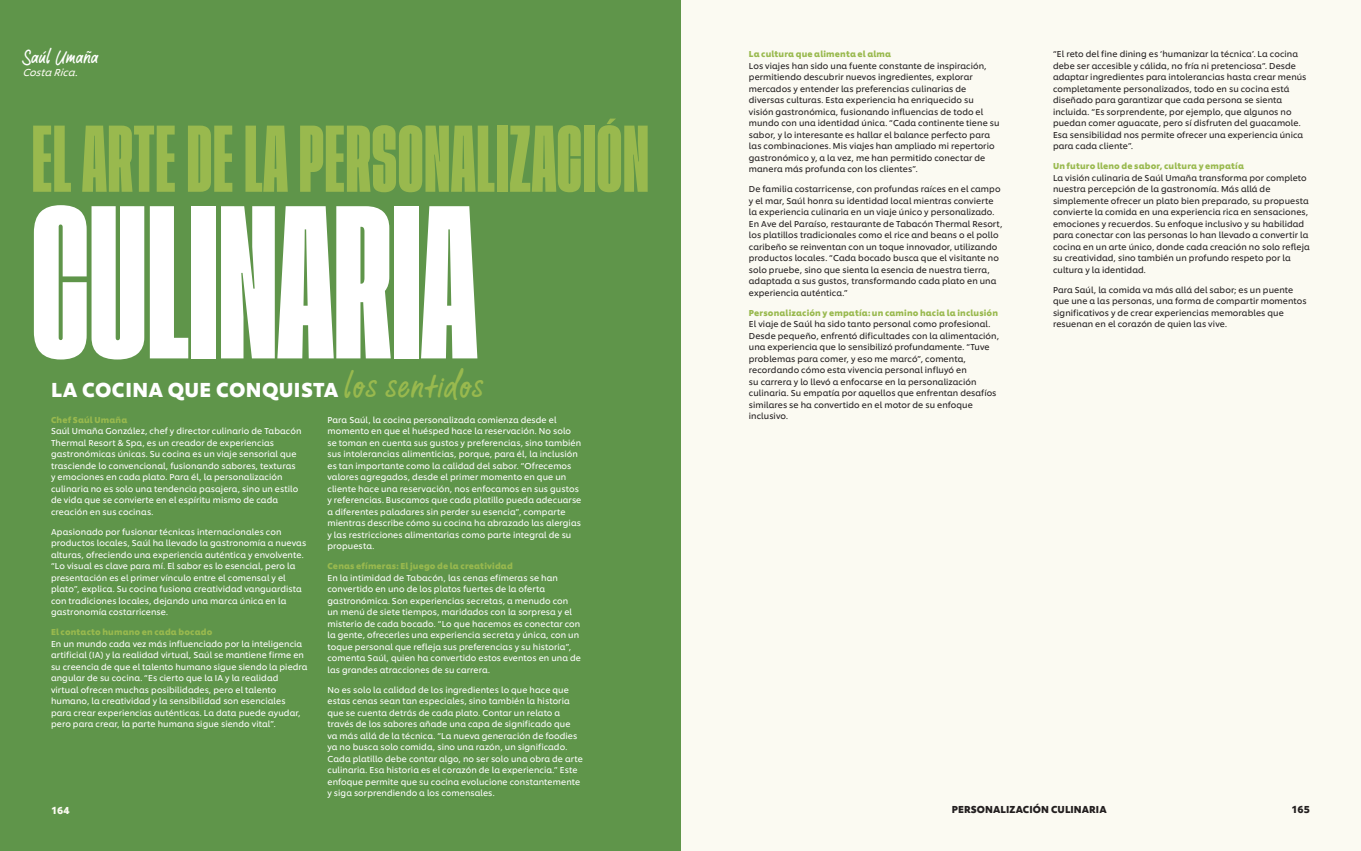
<style>
.page{position:relative;width:1361px;height:851px;background:#fff}
.page>*{position:absolute;margin:0;border:0;box-sizing:border-box;transform-origin:0 0}
.t1{font:161px "Tusker Grotesk 3800 Super";letter-spacing:.005em;color:#fff}
.t2{font:70px "Tusker Grotesk 3800 Super";letter-spacing:.02em;color:#99b94e}
.Chefs_Hand_Highlight{font:44.5px "Chefs Hand";letter-spacing:.005em;color:#99b94e}
.Credit_Name{font:25px "Chefs Hand";letter-spacing:-.005em;color:#fff}
.t3{font:700 20px "Unilever Shilling";letter-spacing:.02em;color:#fff}
.t4{font:700 10px "Unilever Shilling";letter-spacing:.005em;color:#231f20}
.Credit_Name-2{font:italic 10px "Unilever Shilling";color:#fbfaf2}
.t5{font:700 10px "Unilever Shilling";color:#fbfaf2}
.Standfirst{font:8.5px/11.5px "Unilever Shilling";letter-spacing:.01em;color:#fff}
.Standfirst-2{font:8.5px/11.5px "Unilever Shilling";letter-spacing:.01em;color:#231f20}
.s1{font-weight:700;color:#99b94e}
</style>
<div class="page">
<div style="left:680px;top:0;width:681px;height:850px;background:#fbfaf2"></div>
<div style="left:0;top:0;width:680px;height:850px;background:#5f954a"></div>
<p class="Credit_Name" style="left:23px;top:44px;width:77px">Saúl Umaña</p>
<p class="Credit_Name-2" style="left:23px;top:65px;width:59px">Costa Rica.</p>
<p class="t2" style="left:32px;top:118px;width:618px">EL ARTE DE LA PERSONALIZACIÓN</p>
<p class="t1" style="left:32px;top:188px;width:446px">CULINARIA</p>
<p class="Chefs_Hand_Highlight" style="left:343px;top:363px;width:141px">los sentidos</p>
<p class="Standfirst" style="left:327px;top:413px;width:255px">Para Saúl, la cocina personalizada comienza desde el momento en que el huésped hace la reservación. No solo se toman en cuenta sus gustos y preferencias, sino también sus intolerancias alimenticias, porque, para él, la inclusión es tan importante como la calidad del sabor. “Ofrecemos valores agregados, desde el primer momento en que un cliente hace una reservación, nos enfocamos en sus gustos y referencias. Buscamos que cada platillo pueda adecuarse a diferentes paladares sin perder su esencia”, comparte mientras describe cómo su cocina ha abrazado las alergias y las restricciones alimentarias como parte integral de su propuesta.</p>
<p class="Standfirst" style="left:327px;top:559px;width:255px"><span class="s1">Cenas efímeras: El juego de la creatividad<br></span>En la intimidad de Tabacón, las cenas efímeras se han convertido en uno de los platos fuertes de la oferta gastronómica. Son experiencias secretas, a menudo con un menú de siete tiempos, maridados con la sorpresa y el misterio de cada bocado. “Lo que hacemos es conectar con la gente, ofrecerles una experiencia secreta y única, con un toque personal que refleja sus preferencias y su historia”, comenta Saúl, quien ha convertido estos eventos en una de las grandes atracciones de su carrera.</p>
<p class="Standfirst" style="left:327px;top:683px;width:257px">No es solo la calidad de los ingredientes lo que hace que estas cenas sean tan especiales, sino también la historia que se cuenta detrás de cada plato. Contar un relato a través de los sabores añade una capa de significado que<br>va más allá de la técnica. “La nueva generación de foodies ya no busca solo comida, sino una razón, un significado.<br>Cada platillo debe contar algo, no ser solo una obra de arte culinaria. Esa historia es el corazón de la experiencia.” Este enfoque permite que su cocina evolucione constantemente y siga sorprendiendo a los comensales.</p>
<p class="t3" style="left:51px;top:373px;width:289px">LA COCINA QUE CONQUISTA</p>
<p class="Standfirst" style="left:51px;top:413px;width:252px"><span class="s1">Chef Saúl Umaña<br></span>Saúl Umaña González, chef y director culinario de Tabacón Thermal Resort &amp; Spa, es un creador de experiencias gastronómicas únicas. Su cocina es un viaje sensorial que trasciende lo convencional, fusionando sabores, texturas y emociones en cada plato. Para él, la personalización culinaria no es solo una tendencia pasajera, sino un estilo de vida que se convierte en el espíritu mismo de cada creación en sus cocinas.</p>
<p class="Standfirst" style="left:51px;top:525px;width:257px">Apasionado por fusionar técnicas internacionales con productos locales, Saúl ha llevado la gastronomía a nuevas alturas, ofreciendo una experiencia auténtica y envolvente. “Lo visual es clave para mí. El sabor es lo esencial, pero la presentación es el primer vínculo entre el comensal y el plato”, explica. Su cocina fusiona creatividad vanguardista con tradiciones locales, dejando una marca única en la gastronomía costarricense.</p>
<p class="Standfirst" style="left:51px;top:625px;width:258px"><span class="s1">El contacto humano en cada bocado<br></span>En un mundo cada vez más influenciado por la inteligencia artificial (IA) y la realidad virtual, Saúl se mantiene firme en su creencia de que el talento humano sigue siendo la piedra angular de su cocina. “Es cierto que la IA y la realidad virtual ofrecen muchas posibilidades, pero el talento humano, la creatividad y la sensibilidad son esenciales para crear experiencias auténticas. La data puede ayudar, pero para crear, la parte humana sigue siendo vital”.</p>
<p class="Standfirst-2" style="left:749px;top:47px;width:252px"><span class="s1">La cultura que alimenta el alma<br></span>Los viajes han sido una fuente constante de inspiración, permitiendo descubrir nuevos ingredientes, explorar mercados y entender las preferencias culinarias de diversas culturas. Esta experiencia ha enriquecido su visión gastronómica, fusionando influencias de todo el mundo con una identidad única. “Cada continente tiene su sabor, y lo interesante es hallar el balance perfecto para las combinaciones. Mis viajes han ampliado mi repertorio gastronómico y, a la vez, me han permitido conectar de manera más profunda con los clientes”.</p>
<p class="Standfirst-2" style="left:749px;top:183px;width:255px">De familia costarricense, con profundas raíces en el campo y el mar, Saúl honra su identidad local mientras convierte la experiencia culinaria en un viaje único y personalizado.<br>En Ave del Paraíso, restaurante de Tabacón Thermal Resort, los platillos tradicionales como el rice and beans o el pollo caribeño se reinventan con un toque innovador, utilizando productos locales. “Cada bocado busca que el visitante no solo pruebe, sino que sienta la esencia de nuestra tierra, adaptada a sus gustos, transformando cada plato en una experiencia auténtica.”</p>
<p class="Standfirst-2" style="left:749px;top:306px;width:252px"><span class="s1">Personalización y empatía: un camino hacia la inclusión </span>El viaje de Saúl ha sido tanto personal como profesional.<br>Desde pequeño, enfrentó dificultades con la alimentación, una experiencia que lo sensibilizó profundamente. “Tuve problemas para comer, y eso me marcó”, comenta, recordando cómo esta vivencia personal influyó en<br>su carrera y lo llevó a enfocarse en la personalización culinaria. Su empatía por aquellos que enfrentan desafíos similares se ha convertido en el motor de su enfoque inclusivo.</p>
<p class="Standfirst-2" style="left:1053px;top:47px;width:255px">“El reto del fine dining es ‘humanizar la técnica’. La cocina debe ser accesible y cálida, no fría ni pretenciosa”. Desde adaptar ingredientes para intolerancias hasta crear menús completamente personalizados, todo en su cocina está diseñado para garantizar que cada persona se sienta incluida. “Es sorprendente, por ejemplo, que algunos no puedan comer aguacate, pero sí disfruten del guacamole.<br>Esa sensibilidad nos permite ofrecer una experiencia única para cada cliente”.</p>
<p class="Standfirst-2" style="left:1053px;top:160px;width:258px"><span class="s1">Un futuro lleno de sabor, cultura y empatía<br></span>La visión culinaria de Saúl Umaña transforma por completo nuestra percepción de la gastronomía. Más allá de simplemente ofrecer un plato bien preparado, su propuesta convierte la comida en una experiencia rica en sensaciones, emociones y recuerdos. Su enfoque inclusivo y su habilidad para conectar con las personas lo han llevado a convertir la cocina en un arte único, donde cada creación no solo refleja su creatividad, sino también un profundo respeto por la cultura y la identidad.</p>
<p class="Standfirst-2" style="left:1053px;top:283px;width:255px">Para Saúl, la comida va más allá del sabor; es un puente que une a las personas, una forma de compartir momentos significativos y de crear experiencias memorables que resuenan en el corazón de quien las vive.</p>
<p class="t5" style="left:51px;top:802px;width:20px">164</p>
<p class="t4" style="left:952px;top:801px;width:156px">PERSONALIZACIÓN CULINARIA</p>
<p class="t4" style="left:1291px;top:801px;width:20px">165</p>
</div>
